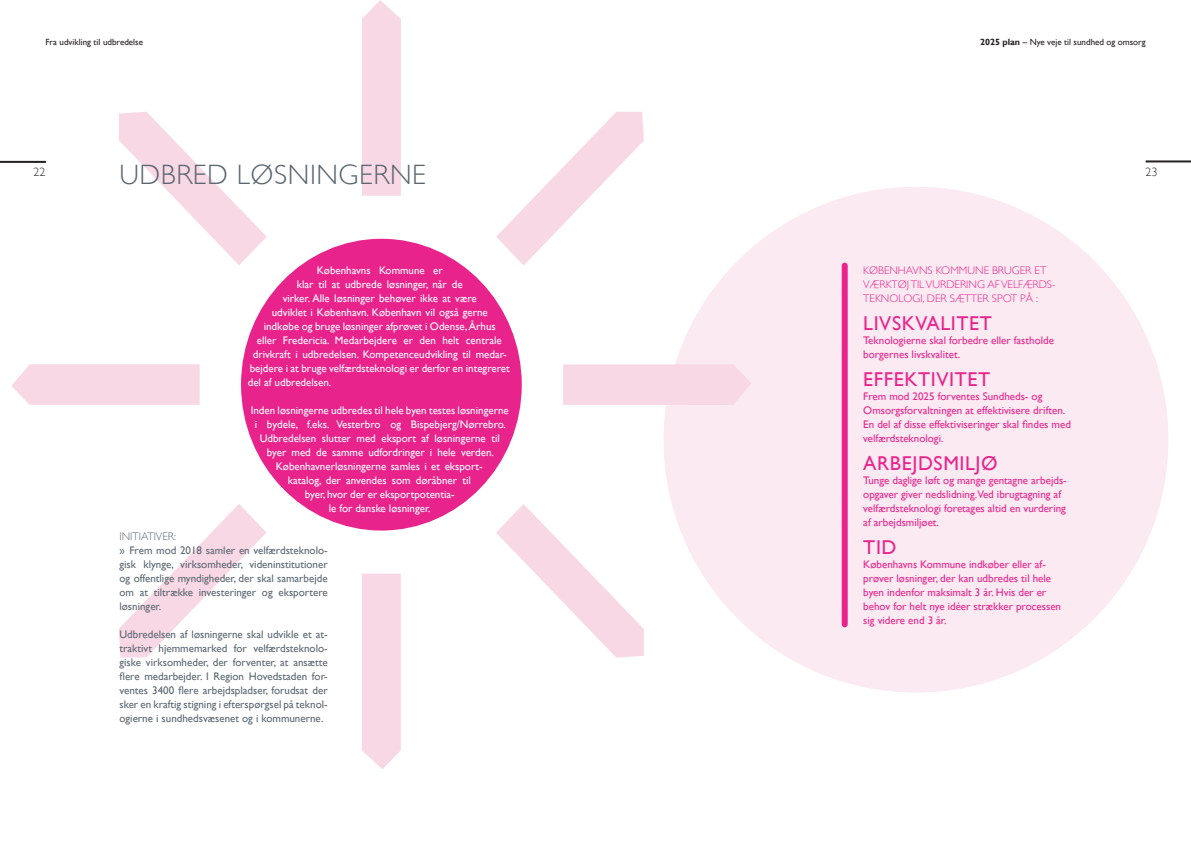
<style>
.page{position:relative;width:1191px;height:842px;background:#fff}
.page>*{position:absolute;margin:0;border:0;box-sizing:border-box;transform-origin:0 0}
.t1{font:300 28px "Gill Sans";letter-spacing:.02em;color:#5b6771}
.t2{font:20px "Gill Sans";letter-spacing:.03em;color:#e8248c}
.t3{font:300 12px "Gill Sans";color:#231f20}
.t4{font:11px/14px "Gill Sans";color:#fff;text-align:center}
.t5{font:11px/14px "Gill Sans";color:#e8248c}
.t6{font:11px/14px "Gill Sans";color:#5b6771;text-align:justify}
.t7{font:300 11px/14px "Gill Sans";color:#e8248c}
.t8{font:300 11px "Gill Sans";color:#5b6771}
.t9{font:9px "Gill Sans";color:#231f20}
.s1{font-weight:700}
</style>
<div class="page">
<div style="left:663px;top:187px;width:505px;height:506px;background:#fbeaf1;border-radius:50%"></div>
<div style="left:241px;top:239px;width:281px;height:291px;background:#e8248c;border-radius:50%"></div>
<svg style="left:119px;top:112px;width:148px;height:153px"></svg>
<svg style="left:11px;top:364px;width:189px;height:41px;background:#f9dae6"></svg>
<div style="left:362px;top:0;width:39px;height:196px;background:#f9d8e5"></div>
<svg style="left:496px;top:112px;width:148px;height:153px"></svg>
<div style="left:563px;top:364px;width:188px;height:41px;background:#f9d8e5"></div>
<svg style="left:496px;top:504px;width:148px;height:154px"></svg>
<svg style="left:362px;top:573px;width:39px;height:196px;background:#f9dae6"></svg>
<svg style="left:119px;top:504px;width:147px;height:153px"></svg>
<div style="left:841px;top:266px;width:6px;height:358px;background:#e8248c"></div>
<hr style="left:1145px;top:160px;width:46px;height:2px;background:#231f20">
<hr style="left:0;top:161px;width:46px;height:2px;background:#231f20">
<p class="t9" style="left:45px;top:38px;width:99px">fra udvikling til udbredelse</p>
<p class="t9" style="left:980px;top:38px;width:167px"><span class="s1">2025 plan</span> – nye veje til sundhed og omsorg</p>
<p class="t3" style="left:33px;top:167px;width:13px">22</p>
<h1 class="t1" style="left:119px;top:163px;width:308px">UDBRED LØSNINGERNE</h1>
<p class="t3" style="left:1145px;top:167px;width:13px">23</p>
<p class="t4" style="left:317px;top:264px;width:128px">københavns kommune er</p>
<p class="t4" style="left:297px;top:278px;width:168px">klar til at udbrede løsninger, når de</p>
<p class="t4" style="left:283px;top:292px;width:196px">virker. alle løsninger behøver ikke at være</p>
<p class="t4" style="left:272px;top:306px;width:218px">udviklet i københavn. københavn vil også gerne</p>
<p class="t4" style="left:264px;top:320px;width:234px">indkøbe og bruge løsninger afprøvet i odense, århus</p>
<p class="t4" style="left:257px;top:334px;width:247px">eller fredericia. medarbejdere er den helt centrale</p>
<p class="t4" style="left:253px;top:348px;width:255px">drivkraft i udbredelsen. kompetenceudvikling til medar-</p>
<p class="t4" style="left:250px;top:362px;width:261px">bejdere i at bruge velfærdsteknologi er derfor en integreret</p>
<p class="t4" style="left:248px;top:376px;width:85px">del af udbredelsen.</p>
<p class="t4" style="left:251px;top:404px;width:260px">inden løsningerne udbredes til hele byen testes løsningerne i bydele, f.eks. vesterbro og Bispebjerg/nørrebro. udbredelsen slutter med eksport af løsningerne til byer med de samme udfordringer i hele verden. københavnerløsningerne samles i et eksport-<br>katalog, der anvendes som døråbner til<br>byer, hvor der er eksportpotentia-<br>le for danske løsninger.</p>
<p class="t8" style="left:119px;top:532px;width:58px">INITIATIVER:</p>
<p class="t6" style="left:119px;top:544px;width:210px">» frem mod 2018 samler en velfærdsteknolo&shy;gisk klynge, virksomheder, videninstitutioner og offentlige myndigheder, der skal samarbejde om at tiltrække investeringer og eksportere løsninger.</p>
<p class="t6" style="left:119px;top:628px;width:210px">udbredelsen af løsningerne skal udvikle et at&shy;traktivt hjemmemarked for velfærdsteknolo&shy;giske virksomheder, der forventer, at ansætte flere medarbejder. I Region Hovedstaden for&shy;ventes 3400 flere arbejdspladser, forudsat der sker en kraftig stigning i efterspørgsel på teknol&shy;ogierne i sundhedsvæsenet og i kommunerne.</p>
<p class="t7" style="left:863px;top:264px;width:194px">KØBENHAVNS KOMMUNE BRUGER ET<br>VÆRKTØJ TIL VURDERING AF VELFÆRDS-<br>TEKNOLOGI, DER SÆTTER SPOT PÅ :</p>
<h2 class="t2" style="left:863px;top:315px;width:130px">livskvalitet</h2>
<p class="t5" style="left:863px;top:334px;width:192px">teknologierne skal forbedre eller fastholde borgernes livskvalitet.</p>
<h2 class="t2" style="left:863px;top:371px;width:128px">effektivitet</h2>
<p class="t5" style="left:863px;top:390px;width:209px">frem mod 2025 forventes sundheds- og omsorgsforvaltningen at effektivisere driften.<br>En del af disse effektiviseringer skal findes med velfærdsteknologi.</p>
<h2 class="t2" style="left:863px;top:455px;width:136px">arBejdsmiljø</h2>
<p class="t5" style="left:863px;top:474px;width:205px">tunge daglige løft og mange gentagne arbejds&shy;opgaver giver nedslidning.ved ibrugtagning af velfærdsteknologi foretages altid en vurdering af arbejdsmiljøet.</p>
<h2 class="t2" style="left:863px;top:539px;width:35px">tid</h2>
<p class="t5" style="left:863px;top:558px;width:199px">københavns kommune indkøber eller af&shy;prøver løsninger, der kan udbredes til hele byen indenfor maksimalt 3 år. hvis der er behov for helt nye idéer strækker processen sig videre end 3 år.</p>
</div>
